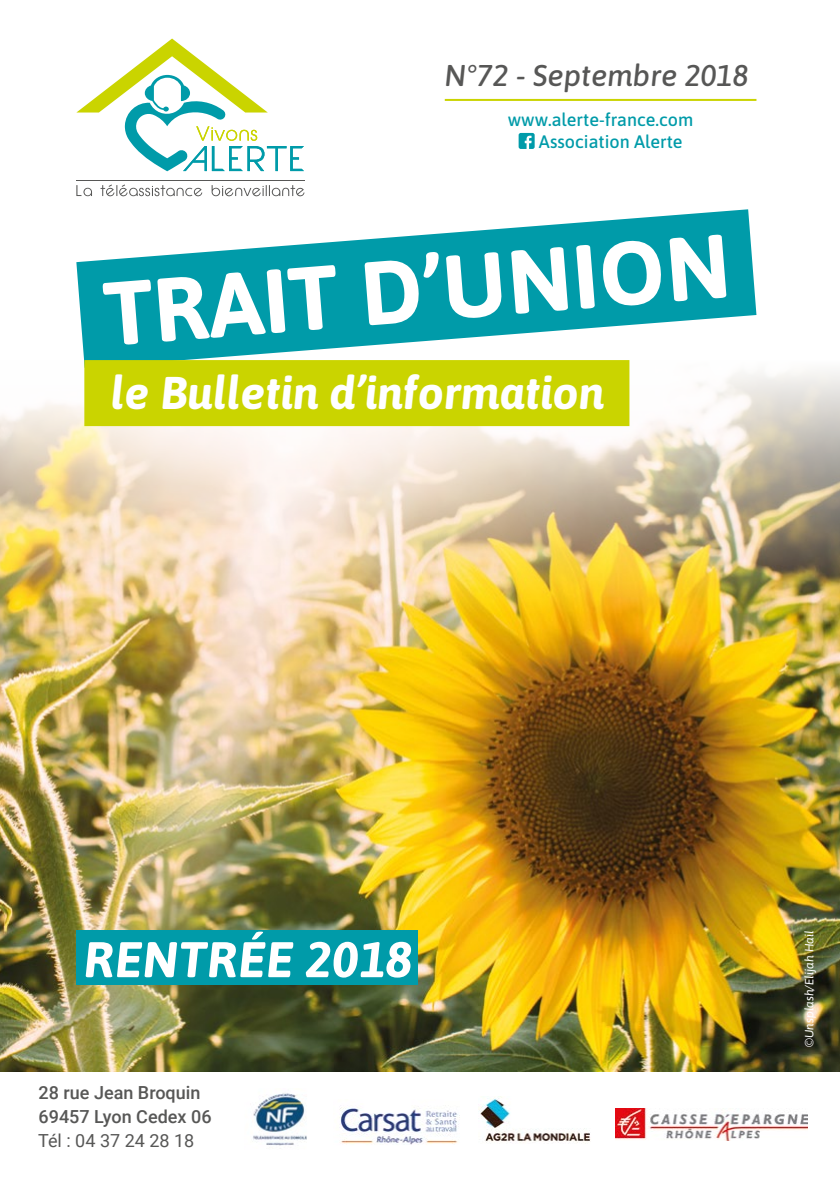
<style>
.page{position:relative;width:840px;height:1191px;background:#fff}
.page>*{position:absolute;margin:0;border:0;box-sizing:border-box;transform-origin:0 0}
.t1{font:700 90px "Asap";color:#fff}
.t2{font:italic 700 50px "Asap";letter-spacing:.01em;color:#fff}
.t3{font:italic 700 45.8px "Asap";color:#fff}
.t4{font:italic 500 30px "Asap";color:#575756}
.t5{font:500 18px/21.6px "Asap";color:#009ba9}
.t6{font:500 18px/24px "Roboto";color:#575756}
.t7{font:18px "Roboto";color:#575756}
.t8{font:italic 12px "Asap";color:#fff}
</style>
<div class="page">
<img style="left:0;top:369px;width:839px;height:702px">
<div style="left:76px;top:930px;width:342px;height:54px;background:#009ba9"></div>
<hr style="left:76px;top:180px;width:228px;height:1px;background:#575756">
<svg style="left:76px;top:39px;width:228px;height:132px"></svg>
<svg style="left:76px;top:184px;width:228px;height:12px"></svg>
<svg style="left:76px;top:209px;width:681px;height:160px"></svg>
<div style="left:84px;top:360px;width:545px;height:66px;background:#cad400;border:2px solid #cad400"></div>
<hr style="left:444px;top:99px;width:312px;height:2px;background:#cad400">
<svg style="left:518px;top:133px;width:16px;height:16px"></svg>
<img style="left:340px;top:1107px;width:120px;height:38px">
<img style="left:615px;top:1108px;width:192px;height:32px">
<img style="left:253px;top:1093px;width:54px;height:53px">
<img style="left:478px;top:1096px;width:113px;height:48px">
<h3 class="t4" style="left:444px;top:55px;width:305px">N°72 - Septembre 2018</h3>
<p class="t5" style="left:538px;top:108px;width:156px;text-indent:-31px">www.alerte-france.com<br>Association Alerte</p>
<h1 class="t1" style="left:98px;top:253px;width:629px;rotate:-5deg">TRAIT D’UNION</h1>
<h3 class="t3" style="left:111px;top:361px;width:494px">le Bulletin d’information</h3>
<h2 class="t2" style="left:84px;top:925px;width:330px">RENTRÉE 2018</h2>
<p class="t8" style="left:800px;top:1047px;width:119px;rotate:-90deg">©Unsplash/Elijah Hail</p>
<p class="t6" style="left:39px;top:1080px;width:174px">28 rue Jean Broquin<br>69457 Lyon Cedex 06</p>
<p class="t7" style="left:38px;top:1128px;width:158px">Tél : 04 37 24 28 18</p>
</div>
